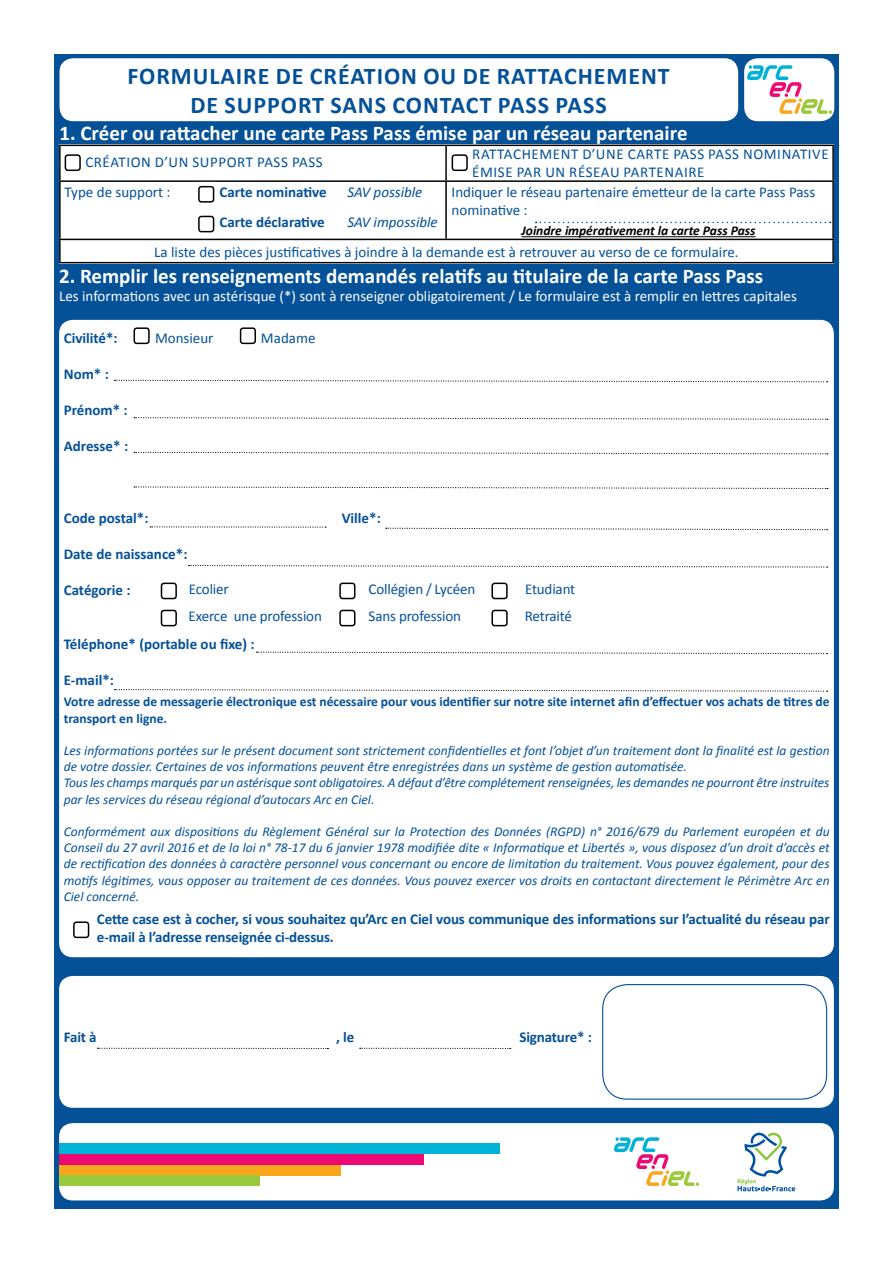
<style>
.page{position:relative;width:893px;height:1263px;background:#fff}
.page>*{position:absolute;margin:0;border:0;box-sizing:border-box;transform-origin:0 0}
.t1{font:700 24px/28.8px "Calibri";letter-spacing:.04em;color:#055198;text-align:center}
.t2{font:700 21px "Calibri";color:#fff}
.t3{font:700 15px/29.7px "Calibri";letter-spacing:-.01em;color:#055198}
.t4{font:15px/18px "Calibri";color:#055198}
.t5{font:15px "Calibri";color:#fff}
.t6{font:15px/18px "Calibri";letter-spacing:.04em;color:#055198}
.t7{font:italic 15px/29.7px "Calibri";color:#055198}
.t8{font:italic 13.5px/16.2px "Calibri";color:#055198}
.t9{font:700 13.5px/16.2px "Calibri";color:#055198}
.t10{font:italic 700 13.5px "Calibri";color:#000}
</style>
<div class="page">
<div style="left:54px;top:54px;width:785px;height:1155px;background:#055198"></div>
<div style="left:60px;top:58px;width:678px;height:63px;background:#fff;border-radius:14px"></div>
<div style="left:744px;top:58px;width:90px;height:63px;background:#fff;border-radius:14px"></div>
<div style="left:59px;top:145px;width:775px;height:119px;background:#fff"></div>
<hr style="left:59px;top:145px;width:387px;height:1px;background:#000">
<hr style="left:446px;top:145px;width:388px;height:1px;background:#000">
<hr style="left:832px;top:146px;width:2px;height:34px;background:#000">
<hr style="left:59px;top:180px;width:387px;height:2px;background:#000">
<hr style="left:59px;top:182px;width:2px;height:57px;background:#000">
<hr style="left:446px;top:180px;width:388px;height:2px;background:#000">
<hr style="left:445px;top:182px;width:2px;height:57px;background:#000">
<hr style="left:832px;top:182px;width:2px;height:57px;background:#000">
<hr style="left:59px;top:239px;width:387px;height:1px;background:#000">
<hr style="left:59px;top:240px;width:2px;height:22px;background:#000">
<hr style="left:446px;top:239px;width:388px;height:1px;background:#000">
<hr style="left:832px;top:240px;width:2px;height:22px;background:#000">
<hr style="left:59px;top:262px;width:387px;height:1px;background:#000">
<hr style="left:446px;top:262px;width:388px;height:1px;background:#000">
<div style="left:55px;top:145px;width:35px;height:35px;background:#fff;opacity:.75"></div>
<div style="left:65px;top:154px;width:16px;height:17px;border:2px solid #000;border-radius:3px"></div>
<div style="left:442px;top:145px;width:35px;height:35px;background:#fff"></div>
<div style="left:452px;top:154px;width:16px;height:17px;border:2px solid #000;border-radius:3px"></div>
<div style="left:189px;top:176px;width:35px;height:36px;background:#fff"></div>
<div style="left:198px;top:186px;width:16px;height:17px;border:2px solid #000;border-radius:3px"></div>
<div style="left:189px;top:206px;width:35px;height:36px;background:#fff"></div>
<div style="left:198px;top:216px;width:16px;height:16px;border:2px solid #000;border-radius:3px"></div>
<svg style="left:536px;top:222px;width:295px;height:1px"></svg>
<hr style="left:521px;top:236px;width:234px;height:1px;background:#000">
<div style="left:59px;top:320px;width:775px;height:637px;background:#fff;border-radius:14px"></div>
<div style="left:59px;top:1123px;width:775px;height:77px;background:#fff;border-radius:14px"></div>
<svg style="left:737px;top:1133px;width:58px;height:58px"></svg>
<div style="left:59px;top:976px;width:775px;height:132px;background:#fff;border-radius:14px"></div>
<svg style="left:747px;top:65px;width:85px;height:49px"></svg>
<svg style="left:614px;top:1137px;width:85px;height:49px"></svg>
<div style="left:59px;top:1143px;width:441px;height:11px;background:#00b2d5"></div>
<div style="left:59px;top:1165px;width:281px;height:10px;background:#faa61a"></div>
<div style="left:59px;top:1175px;width:200px;height:11px;background:#99ca3c"></div>
<div style="left:59px;top:1154px;width:364px;height:11px;background:#ed0972"></div>
<div style="left:73px;top:921px;width:16px;height:17px;border:2px solid #000;border-radius:3px"></div>
<div style="left:124px;top:318px;width:35px;height:36px;background:#fff"></div>
<div style="left:134px;top:327px;width:16px;height:17px;border:2px solid #000;border-radius:3px"></div>
<div style="left:230px;top:318px;width:36px;height:36px;background:#fff"></div>
<div style="left:240px;top:327px;width:16px;height:17px;border:2px solid #000;border-radius:3px"></div>
<svg style="left:115px;top:379px;width:713px;height:4px"></svg>
<svg style="left:134px;top:417px;width:694px;height:3px"></svg>
<svg style="left:134px;top:451px;width:694px;height:4px"></svg>
<svg style="left:134px;top:486px;width:694px;height:3px"></svg>
<svg style="left:386px;top:527px;width:442px;height:4px"></svg>
<div style="left:161px;top:583px;width:16px;height:16px;border:2px solid #000;border-radius:3px"></div>
<div style="left:161px;top:610px;width:16px;height:16px;border:2px solid #000;border-radius:3px"></div>
<div style="left:339px;top:583px;width:16px;height:16px;border:2px solid #000;border-radius:3px"></div>
<div style="left:339px;top:610px;width:16px;height:16px;border:2px solid #000;border-radius:3px"></div>
<div style="left:491px;top:583px;width:17px;height:16px;border:2px solid #000;border-radius:3px"></div>
<div style="left:491px;top:610px;width:17px;height:16px;border:2px solid #000;border-radius:3px"></div>
<svg style="left:257px;top:651px;width:571px;height:4px"></svg>
<svg style="left:115px;top:689px;width:713px;height:3px"></svg>
<svg style="left:150px;top:526px;width:176px;height:2px"></svg>
<svg style="left:189px;top:565px;width:639px;height:3px"></svg>
<svg style="left:360px;top:1048px;width:151px;height:1px"></svg>
<div style="left:602px;top:984px;width:225px;height:116px;border:1px solid #055198;border-radius:25px"></div>
<svg style="left:98px;top:1048px;width:230px;height:1px"></svg>
<h1 class="t1" style="left:127px;top:61px;width:544px">FORMULAIRE DE CRÉATION OU DE RATTACHEMENT<br>DE SUPPORT SANS CONTACT PASS PASS</h1>
<h2 class="t2" style="left:60px;top:120px;width:629px">1. Créer ou rattacher une carte Pass Pass émise par un réseau partenaire</h2>
<p class="t6" style="left:85px;top:153px;width:239px">CRÉATION D’UN SUPPORT PASS PASS</p>
<p class="t6" style="left:472px;top:145px;width:358px">RATTACHEMENT D’UNE CARTE PASS PASS NOMINATIVE<br>ÉMISE PAR UN RÉSEAU PARTENAIRE</p>
<p class="t4" style="left:65px;top:183px;width:107px">Type de support :</p>
<p class="t3" style="left:219px;top:177px;width:109px">Carte nominative<br>Carte déclarative</p>
<p class="t4" style="left:452px;top:183px;width:365px">Indiquer le réseau partenaire émetteur de la carte Pass Pass nominative :</p>
<p class="t10" style="left:521px;top:222px;width:236px">Joindre impérativement la carte Pass Pass</p>
<h2 class="t2" style="left:59px;top:262px;width:706px">2. Remplir les renseignements demandés relatifs au titulaire de la carte Pass Pass</h2>
<p class="t5" style="left:59px;top:286px;width:739px">Les informations avec un astérisque (*) sont à renseigner obligatoirement / Le formulaire est à remplir en lettres capitales</p>
<p class="t3" style="left:64px;top:323px;width:55px">Civilité*:</p>
<p class="t4" style="left:155px;top:329px;width:60px">Monsieur</p>
<p class="t4" style="left:261px;top:329px;width:56px">Madame</p>
<p class="t3" style="left:64px;top:359px;width:47px">Nom* :</p>
<p class="t3" style="left:64px;top:395px;width:66px">Prénom* :</p>
<p class="t3" style="left:64px;top:431px;width:66px">Adresse* :</p>
<p class="t7" style="left:347px;top:177px;width:92px">SAV possible<br>SAV impossible</p>
<p class="t4" style="left:154px;top:243px;width:586px">La liste des pièces justificatives à joindre à la demande est à retrouver au verso de ce formulaire.</p>
<p class="t3" style="left:64px;top:503px;width:86px">Code postal*:</p>
<p class="t3" style="left:342px;top:503px;width:41px">Ville*:</p>
<p class="t3" style="left:64px;top:539px;width:125px">Date de naissance*:</p>
<p class="t3" style="left:64px;top:575px;width:68px">Catégorie :</p>
<p class="t4" style="left:189px;top:580px;width:41px">Ecolier</p>
<p class="t4" style="left:369px;top:580px;width:108px">Collégien / Lycéen</p>
<p class="t4" style="left:525px;top:580px;width:52px">Etudiant</p>
<p class="t4" style="left:189px;top:607px;width:135px">Exerce une profession</p>
<p class="t4" style="left:369px;top:607px;width:94px">Sans profession</p>
<p class="t4" style="left:525px;top:607px;width:49px">Retraité</p>
<p class="t3" style="left:64px;top:629px;width:192px">Téléphone* (portable ou fixe) :</p>
<p class="t3" style="left:64px;top:665px;width:52px">E-mail*:</p>
<p class="t9" style="left:64px;top:694px;width:767px">Votre adresse de messagerie électronique est nécessaire pour vous identifier sur notre site internet afin d’effectuer vos achats de titres de transport en ligne.</p>
<p class="t8" style="left:64px;top:742px;width:767px">Les informations portées sur le présent document sont strictement confidentielles et font l’objet d’un traitement dont la finalité est la gestion de votre dossier. Certaines de vos informations peuvent être enregistrées dans un système de gestion automatisée.<br>Tous les champs marqués par un astérisque sont obligatoires. A défaut d’être complétement renseignées, les demandes ne pourront être instruites par les services du réseau régional d’autocars Arc en Ciel.</p>
<p class="t8" style="left:64px;top:823px;width:767px;text-align:justify">Conformément aux dispositions du Règlement Général sur la Protection des Données (RGPD) n° 2016/679 du Parlement européen et du Conseil du 27 avril 2016 et de la loi n° 78-17 du 6 janvier 1978 modifiée dite « Informatique et Libertés », vous disposez d’un droit d’accès et de rectification des données à caractère personnel vous concernant ou encore de limitation du traitement. Vous pouvez également, pour des motifs légitimes, vous opposer au traitement de ces données. Vous pouvez exercer vos droits en contactant directement le Périmètre Arc en Ciel concerné.</p>
<p class="t3" style="left:97px;top:910px;width:734px;line-height:18px">Cette case est à cocher, si vous souhaitez qu’Arc en Ciel vous communique des informations sur l’actualité du réseau par e-mail à l’adresse renseignée ci-dessus.</p>
<p class="t3" style="left:64px;top:1022px;width:34px">Fait à</p>
<p class="t3" style="left:336px;top:1022px;width:20px">, le</p>
<p class="t3" style="left:519px;top:1022px;width:74px">Signature* :</p>
</div>
